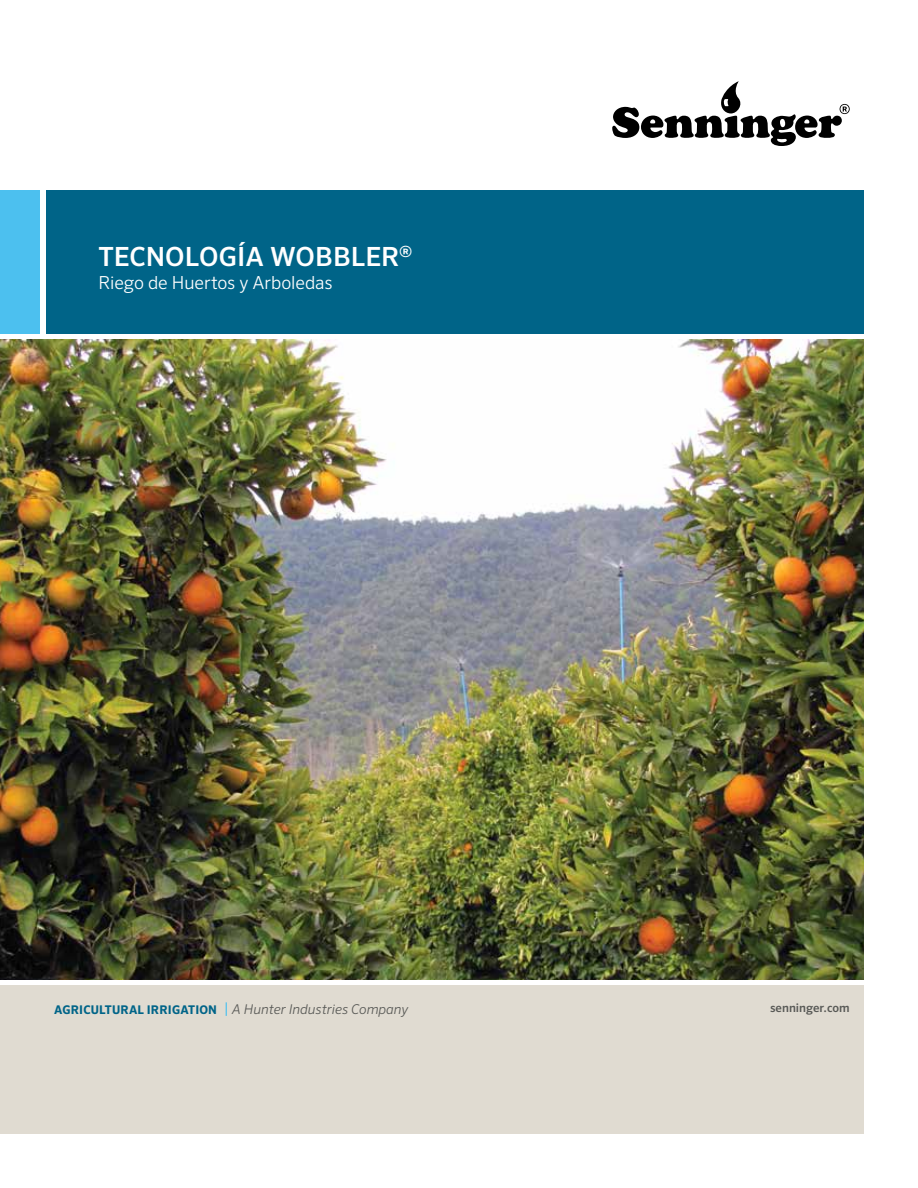
<style>
.page{position:relative;width:918px;height:1188px;background:#fff}
.page>*{position:absolute;margin:0;border:0;box-sizing:border-box;transform-origin:0 0}
.t1{font:500 26.4px "Sero Pro";color:#fff}
.t2{font:300 18px "Sero Pro";letter-spacing:-.005em;color:#fff}
.t3{font:italic 300 13.5px "Sero Pro";color:#585956}
.t4{font:500 12px "Sero Pro";color:#585956}
.s1{font-weight:700;font-style:normal;font-size:12px;color:#006488}
.s2{font-weight:400;font-style:normal;font-size:15px;color:#4cc0ef}
</style>
<div class="page">
<div style="left:0;top:986px;width:864px;height:148px;background:#e0dbd1"></div>
<div style="left:0;top:190px;width:40px;height:144px;background:#4cc0ef"></div>
<div style="left:46px;top:190px;width:818px;height:144px;background:#006488"></div>
<svg style="left:612px;top:81px;width:238px;height:65px"></svg>
<img style="left:0;top:339px;width:864px;height:641px">
<h1 class="t1" style="left:98px;top:241px;width:316px">TECNOLOGÍA WOBBLER<sup>®</sup></h1>
<h2 class="t2" style="left:99px;top:272px;width:236px">Riego de Huertos y Arboledas</h2>
<p class="t3" style="left:54px;top:1001px;width:356px"><span class="s1">AGRICULTURAL IRRIGATION</span> <span class="s2">|</span> A Hunter Industries Company</p>
<p class="t4" style="left:770px;top:1000px;width:81px">senninger.com</p>
</div>
